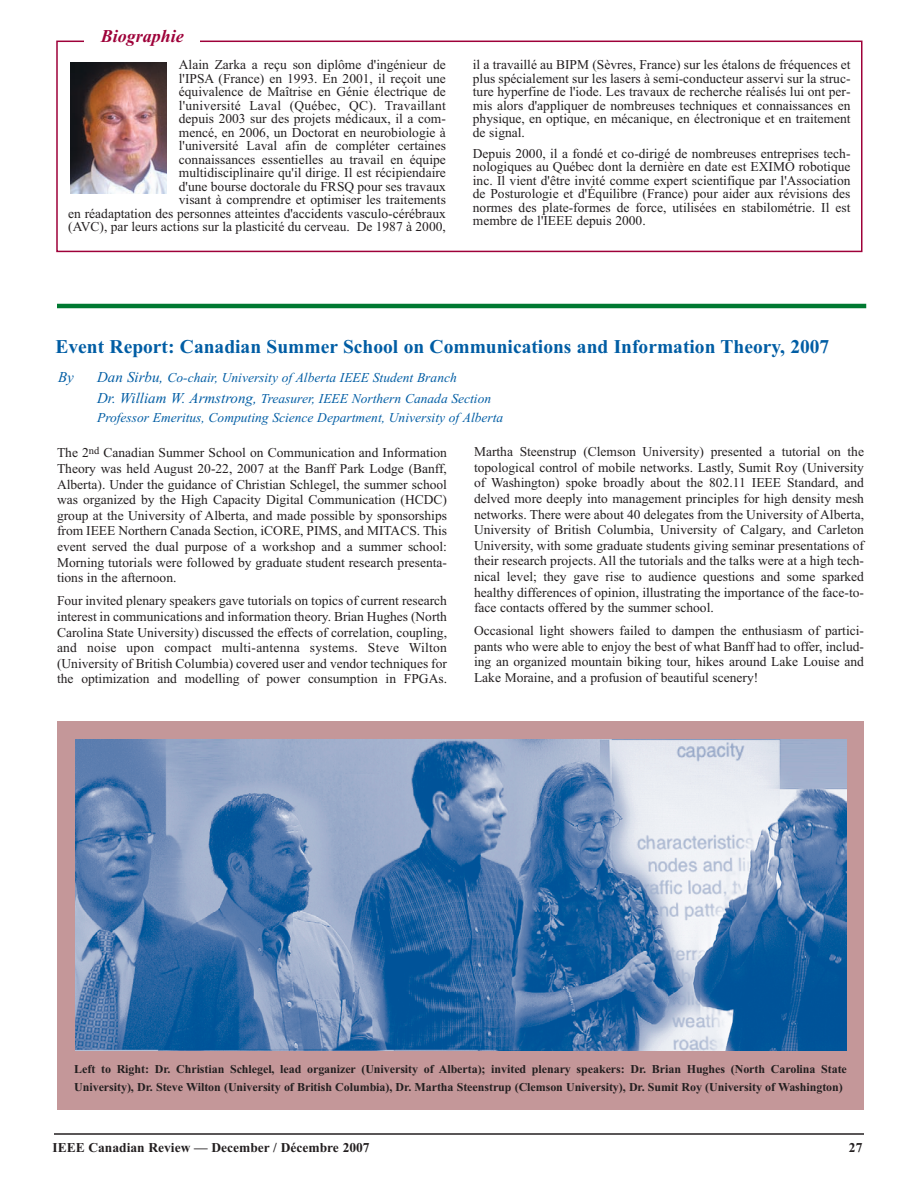
<style>
.page{position:relative;width:918px;height:1188px;background:#fff}
.page>*{position:absolute;margin:0;border:0;box-sizing:border-box;transform-origin:0 0}
.t1{font:700 19.5px "Times New Roman";color:#005da4}
.t2{font:italic 700 18px "Times New Roman";color:#9e0039}
.t3{font:italic 15px "Times New Roman";color:#005da4}
.t4{font:13.5px/15.6px "Times New Roman";color:#231f20;text-align:justify}
.t5{font:italic 13.5px/21.1px "Times New Roman";color:#005da4}
.t6{font:700 13.5px "Times New Roman";color:#231f20}
.t7{font:700 12px/18px "Times New Roman";letter-spacing:-.005em;color:#231f20}
.s1{font-size:15px}
</style>
<div class="page">
<hr style="left:54px;top:1133px;width:810px;height:2px;background:#231f20">
<div style="left:56px;top:41px;width:806px;height:211px;border:2px solid #9e0039"></div>
<img style="left:70px;top:62px;width:97px;height:132px">
<div style="left:85px;top:28px;width:115px;height:20px;background:#fff"></div>
<hr style="left:57px;top:304px;width:809px;height:4px;background:#007931">
<div style="left:57px;top:721px;width:807px;height:389px;background:#c49799"></div>
<img style="left:75px;top:739px;width:771px;height:311px">
<h2 class="t2" style="left:101px;top:30px;width:85px">Biographie</h2>
<p class="t4" style="left:68px;top:59px;width:379px;line-height:13.5px;text-align:right">Alain Zarka a reçu son diplôme d'ingénieur de<br>l'IPSA (France) en 1993. En 2001, il reçoit une<br>équivalence de Maîtrise en Génie électrique de<br>l'université Laval (Québec, QC). Travaillant<br>depuis 2003 sur des projets médicaux, il a com-<br>mencé, en 2006, un Doctorat en neurobiologie à<br>l'université Laval afin de compléter certaines<br>connaissances essentielles au travail en équipe<br>multidisciplinaire qu'il dirige. Il est récipiendaire<br>d'une bourse doctorale du FRSQ pour ses travaux<br>visant à comprendre et optimiser les traitements<br>en réadaptation des personnes atteintes d'accidents vasculo-cérébraux (AVC), par leurs actions sur la plasticité du cerveau. De 1987 à 2000,</p>
<p class="t4" style="left:473px;top:59px;width:379px;line-height:13.5px">il a travaillé au BIPM (Sèvres, France) sur les étalons de fréquences et plus spécialement sur les lasers à semi-conducteur asservi sur la struc&shy;ture hyperfine de l'iode. Les travaux de recherche réalisés lui ont per&shy;mis alors d'appliquer de nombreuses techniques et connaissances en physique, en optique, en mécanique, en électronique et en traitement de signal.</p>
<p class="t4" style="left:473px;top:148px;width:379px;line-height:13.5px">Depuis 2000, il a fondé et co-dirigé de nombreuses entreprises tech&shy;nologiques au Québec dont la dernière en date est EXIMO robotique inc. Il vient d'être invité comme expert scientifique par l'Association de Posturologie et d'Équilibre (France) pour aider aux révisions des normes des plate-formes de force, utilisées en stabilométrie. Il est membre de l'IEEE depuis 2000.</p>
<h1 class="t1" style="left:56px;top:340px;width:775px">Event Report: Canadian Summer School on Communications and Information Theory, 2007</h1>
<p class="t3" style="left:58px;top:371px;width:17px">By</p>
<p class="t5" style="left:97px;top:368px;width:396px"><span class="s1">Dan Sirbu,</span> Co-chair, University of Alberta IEEE Student Branch<br><span class="s1">Dr. William W. Armstrong,</span> Treasurer, IEEE Northern Canada Section</p>
<p class="t5" style="left:97px;top:408px;width:408px">Professor Emeritus, Computing Science Department, University of Alberta</p>
<p class="t4" style="left:57px;top:446px;width:392px">The 2<sup>nd</sup> Canadian Summer School on Communication and Information Theory was held August 20-22, 2007 at the Banff Park Lodge (Banff, Alberta). Under the guidance of Christian Schlegel, the summer school was organized by the High Capacity Digital Communication (HCDC) group at the University of Alberta, and made possible by sponsorships from IEEE Northern Canada Section, iCORE, PIMS, and MITACS. This event served the dual purpose of a workshop and a summer school:<br>Morning tutorials were followed by graduate student research presenta&shy;tions in the afternoon.</p>
<p class="t4" style="left:57px;top:594px;width:392px">Four invited plenary speakers gave tutorials on topics of current research interest in communications and information theory. Brian Hughes (North Carolina State University) discussed the effects of correlation, coupling, and noise upon compact multi-antenna systems. Steve Wilton (University of British Columbia) covered user and vendor techniques for the optimization and modelling of power consumption in FPGAs.</p>
<p class="t4" style="left:474px;top:445px;width:392px">Martha Steenstrup (Clemson University) presented a tutorial on the topological control of mobile networks. Lastly, Sumit Roy (University of Washington) spoke broadly about the 802.11 IEEE Standard, and delved more deeply into management principles for high density mesh networks. There were about 40 delegates from the University of Alberta, University of British Columbia, University of Calgary, and Carleton University, with some graduate students giving seminar presentations of their research projects. All the tutorials and the talks were at a high tech&shy;nical level; they gave rise to audience questions and some sparked healthy differences of opinion, illustrating the importance of the face-to&shy;face contacts offered by the summer school.</p>
<p class="t4" style="left:474px;top:624px;width:392px">Occasional light showers failed to dampen the enthusiasm of partici&shy;pants who were able to enjoy the best of what Banff had to offer, includ&shy;ing an organized mountain biking tour, hikes around Lake Louise and Lake Moraine, and a profusion of beautiful scenery!</p>
<p class="t7" style="left:74px;top:1061px;width:774px">Left to Right: Dr. Christian Schlegel, lead organizer (University of Alberta); invited plenary speakers: Dr. Brian Hughes (North Carolina State<br>University), Dr. Steve Wilton (University of British Columbia), Dr. Martha Steenstrup (Clemson University), Dr. Sumit Roy (University of Washington)</p>
<p class="t6" style="left:52px;top:1143px;width:319px">IEEE Canadian Review — December / Décembre 2007</p>
<p class="t6" style="left:849px;top:1143px;width:15px">27</p>
</div>
